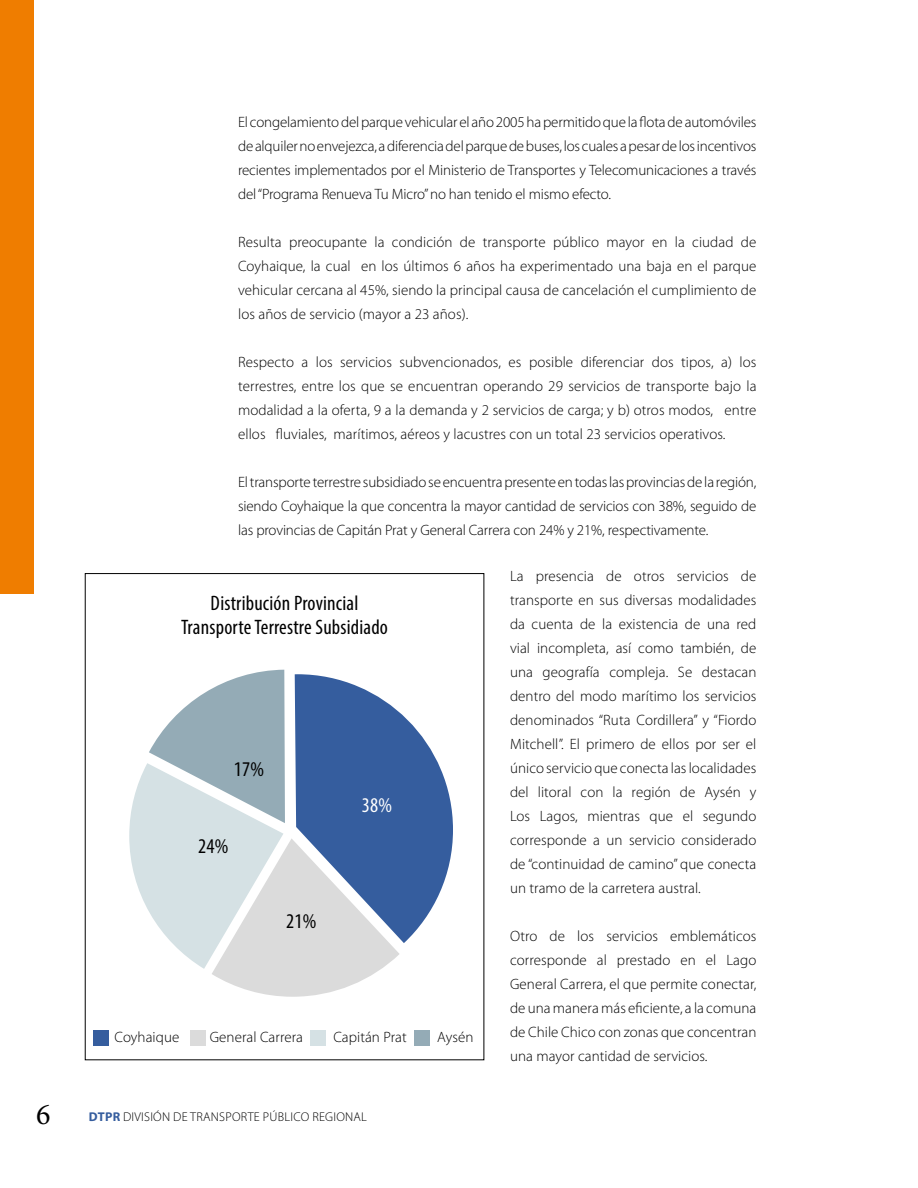
<style>
.page{position:relative;width:918px;height:1188px;background:#fff}
.page>*{position:absolute;margin:0;border:0;box-sizing:border-box;transform-origin:0 0}
.t1{font:30px "Minion Pro";color:#000}
.t2{font:condensed 21px/24px "Myriad Pro";letter-spacing:.01em;color:#000;text-align:center}
.t3{font:condensed 21px "Myriad Pro";color:#fff}
.t4{font:300 15px/24px "Myriad Pro";letter-spacing:.005em;color:#000;text-align:justify}
.t5{font:300 12.75px "Myriad Pro";letter-spacing:.02em;color:#000}
.s1{font-weight:700;color:#355d9e}
</style>
<div class="page">
<div style="left:0;top:0;width:34px;height:594px;background:#ef7d00"></div>
<svg style="left:129px;top:670px;width:324px;height:327px"></svg>
<div style="left:93px;top:1030px;width:16px;height:16px;background:#355d9e"></div>
<div style="left:190px;top:1030px;width:16px;height:16px;background:#dbdbdb"></div>
<div style="left:311px;top:1030px;width:15px;height:16px;background:#d5e1e4"></div>
<div style="left:414px;top:1030px;width:16px;height:16px;background:#94abb6"></div>
<p class="t4" style="left:238px;top:110px;width:520px">El congelamiento del parque vehicular el año 2005 ha permitido que la flota de automóviles de alquiler no envejezca, a diferencia del parque de buses, los cuales a pesar de los incentivos recientes implementados por el Ministerio de Transportes y Telecomunicaciones a través del “Programa Renueva Tu Micro” no han tenido el mismo efecto.</p>
<p class="t4" style="left:238px;top:230px;width:520px">Resulta preocupante la condición de transporte público mayor en la ciudad de Coyhaique, la cual en los últimos 6 años ha experimentado una baja en el parque vehicular cercana al 45%, siendo la principal causa de cancelación el cumplimiento de los años de servicio (mayor a 23 años).</p>
<p class="t4" style="left:238px;top:350px;width:520px">Respecto a los servicios subvencionados, es posible diferenciar dos tipos, a) los terrestres, entre los que se encuentran operando 29 servicios de transporte bajo la modalidad a la oferta, 9 a la demanda y 2 servicios de carga; y b) otros modos, entre ellos fluviales, marítimos, aéreos y lacustres con un total 23 servicios operativos.</p>
<p class="t4" style="left:238px;top:470px;width:520px">El transporte terrestre subsidiado se encuentra presente en todas las provincias de la región, siendo Coyhaique la que concentra la mayor cantidad de servicios con 38%, seguido de las provincias de Capitán Prat y General Carrera con 24% y 21%, respectivamente.</p>
<h2 class="t2" style="left:181px;top:591px;width:208px">Distribución Provincial<br>Transporte Terrestre Subsidiado</h2>
<h2 class="t2" style="left:234px;top:757px;width:32px">17%</h2>
<h2 class="t2" style="left:198px;top:834px;width:32px">24%</h2>
<h2 class="t2" style="left:286px;top:909px;width:32px">21%</h2>
<h2 class="t3" style="left:362px;top:792px;width:32px">38%</h2>
<p class="t4" style="left:114px;top:1025px;width:66px">Coyhaique</p>
<p class="t4" style="left:210px;top:1025px;width:95px">General Carrera</p>
<p class="t4" style="left:333px;top:1025px;width:75px">Capitán Prat</p>
<p class="t4" style="left:437px;top:1025px;width:38px">Aysén</p>
<h1 class="t1" style="left:36px;top:1094px;width:16px">6</h1>
<p class="t5" style="left:89px;top:1109px;width:280px"><span class="s1">DTPR</span> DIVISIÓN DE TRANSPORTE PÚBLICO REGIONAL</p>
<p class="t4" style="left:510px;top:564px;width:248px">La presencia de otros servicios de transporte en sus diversas modalidades da cuenta de la existencia de una red vial incompleta, así como también, de una geografía compleja. Se destacan dentro del modo marítimo los servicios denominados “Ruta Cordillera” y “Fiordo Mitchell”. El primero de ellos por ser el único servicio que conecta las localidades del litoral con la región de Aysén y Los Lagos, mientras que el segundo corresponde a un servicio considerado de “continuidad de camino” que conecta un tramo de la carretera austral.</p>
<p class="t4" style="left:510px;top:924px;width:248px">Otro de los servicios emblemáticos corresponde al prestado en el Lago General Carrera, el que permite conectar, de una manera más eficiente, a la comuna de Chile Chico con zonas que concentran una mayor cantidad de servicios.</p>
</div>
